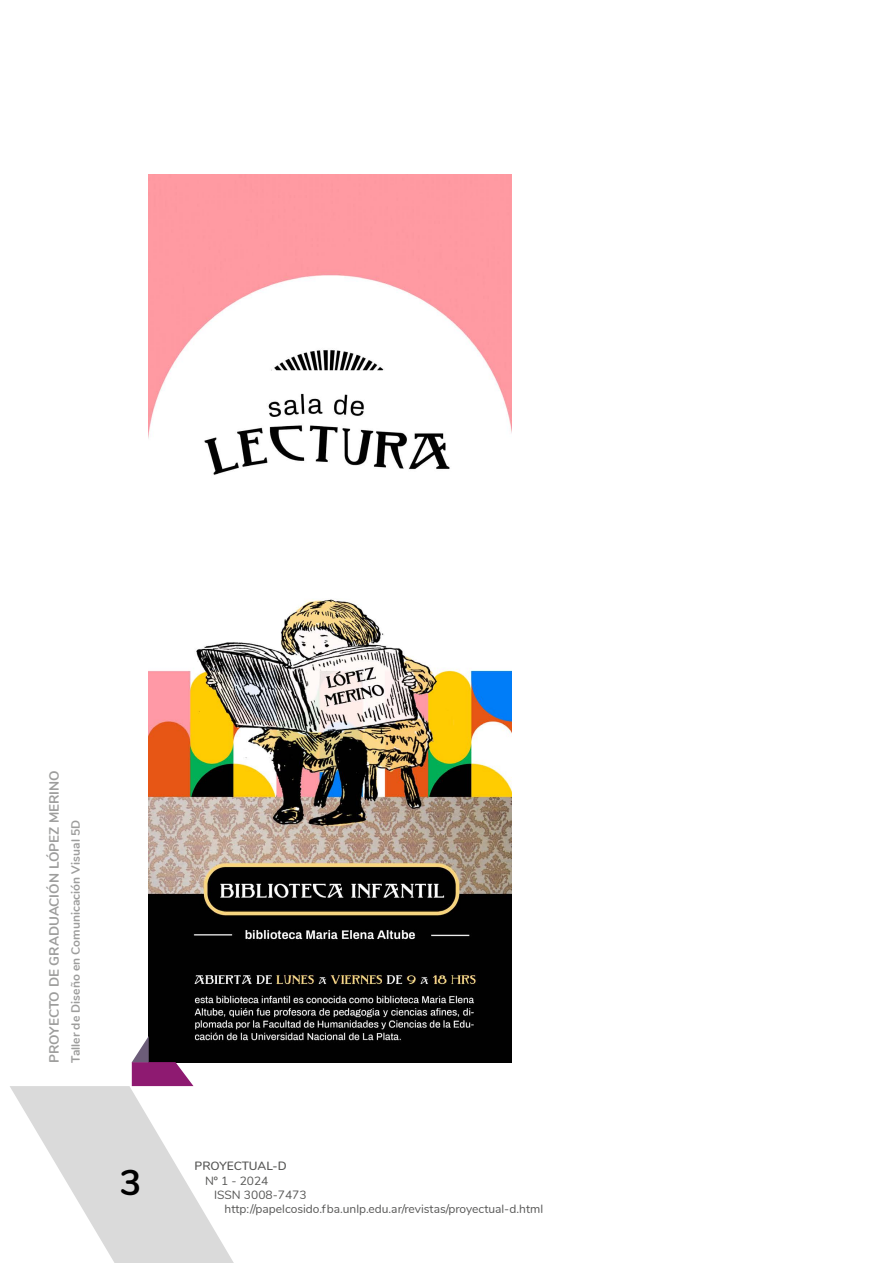
<style>
.page{position:relative;width:893px;height:1263px;background:#fff}
.page>*{position:absolute;margin:0;border:0;box-sizing:border-box;transform-origin:0 0}
.t1{font:700 36px "Nunito";color:#000}
.t2{font:700 13.5px "Nunito";color:#9d9d9c}
.t3{font:12px "Nunito";color:#575756}
.t4{font:700 12px "Nunito";color:#9d9d9c}
.t5{font:600 12px "Nunito";letter-spacing:-.005em;color:#575756}
</style>
<div class="page">
<img style="left:149px;top:174px;width:363px;height:888px">
<svg style="left:10px;top:1036px;width:224px;height:227px"></svg>
<p class="t2" style="left:44px;top:1063px;width:294px;rotate:-90deg">PROYECTO DE GRADUACIÓN LÓPEZ MERINO</p>
<p class="t4" style="left:67px;top:1063px;width:244px;rotate:-90deg">Taller de Diseño en Comunicación Visual 5D</p>
<h1 class="t1" style="left:120px;top:1155px;width:23px">3</h1>
<p class="t5" style="left:195px;top:1157px;width:94px">PROYECTUAL-D</p>
<p class="t3" style="left:205px;top:1172px;width:65px">Nº 1 - 2024</p>
<p class="t3" style="left:214px;top:1186px;width:94px">ISSN 3008-7473</p>
<p class="t3" style="left:225px;top:1200px;width:320px">http://papelcosido.fba.unlp.edu.ar/revistas/proyectual-d.html</p>
</div>
